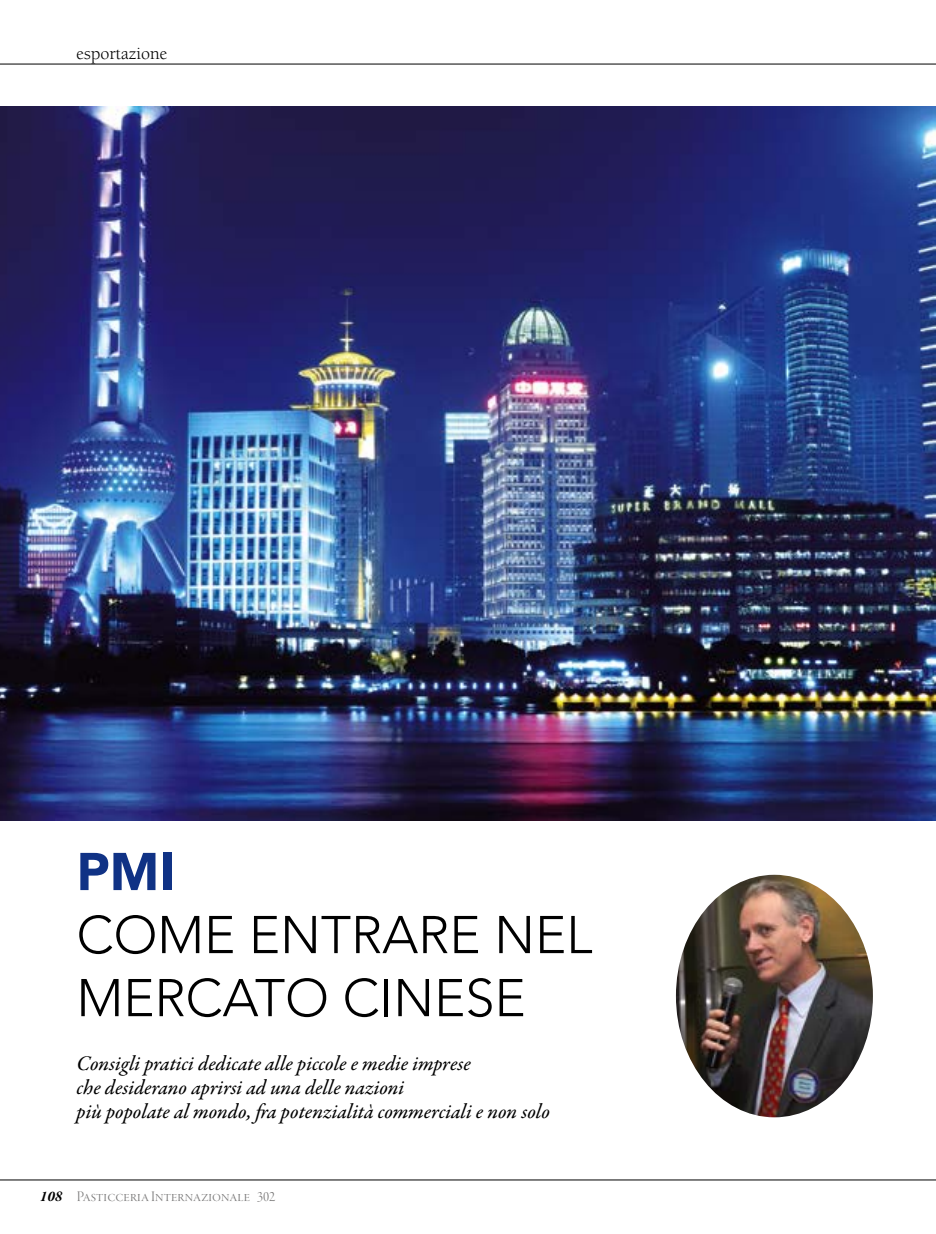
<style>
.page{position:relative;width:936px;height:1234px;background:#fff}
.page>*{position:absolute;margin:0;border:0;box-sizing:border-box;transform-origin:0 0}
.t1{font:300 52.5px/63px "Avenir";color:#000}
.t2{font:21px/24px "Garamond Premr Pro Med It";color:#000}
.t3{font:18px "Berkeley";color:#000}
.t4{font:15px "Garamond Premr Pro Lt Disp";letter-spacing:.01em;color:#757474}
.s1{font-weight:900;color:#103285}
.s2{font-family:"Garamond Premr Pro";font-weight:700;font-style:italic;color:#000}
</style>
<div class="page">
<hr style="left:0;top:1179px;width:935px;height:1px;background:#000">
<hr style="left:0;top:64px;width:935px;height:1px;background:#000">
<img style="left:676px;top:874px;width:196px;height:242px">
<img style="left:0;top:106px;width:935px;height:714px">
<p class="t3" style="left:77px;top:44px;width:92px">esportazione</p>
<p class="t1" style="left:77px;top:840px;width:517px"><span class="s1">PMI<br></span>COME ENTRARE NEL<br>MERCATO CINESE</p>
<p class="t2" style="left:77px;top:1052px;width:475px">Consigli pratici dedicate alle piccole e medie imprese<br>che desiderano aprirsi ad una delle nazioni<br>più popolate al mondo, fra potenzialità commerciali e non solo</p>
<p class="t4" style="left:40px;top:1187px;width:237px"><span class="s2">108</span> Pasticceria Internazionale 302</p>
</div>
